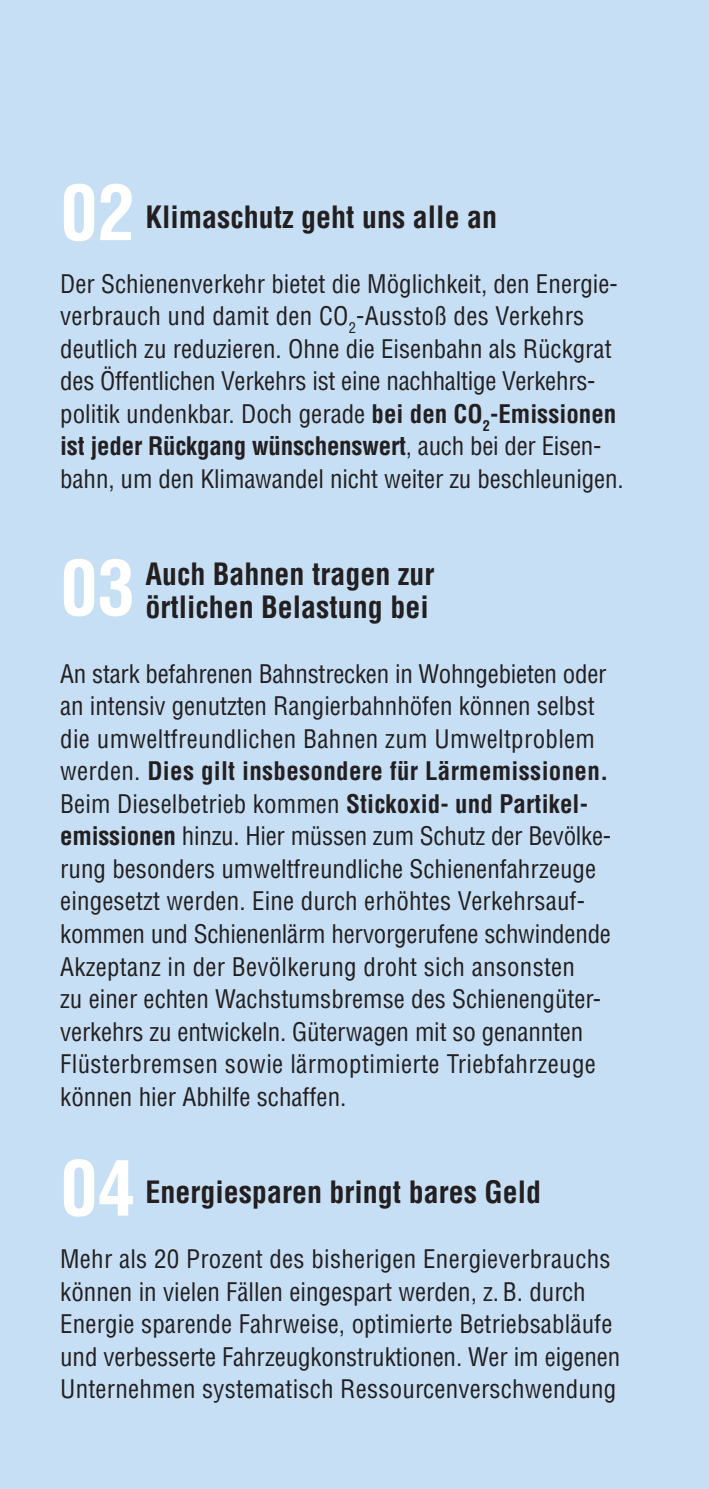
<style>
.page{position:relative;width:709px;height:1489px;background:#fff}
.page>*{position:absolute;margin:0;border:0;box-sizing:border-box;transform-origin:0 0}
.t1{font:700 condensed 75px "Helvetica";color:#fff}
.t2{font:700 condensed 30px/32.5px "Helvetica";color:#231f20}
.t3{font:condensed 25px/32.5px "Helvetica";color:#231f20}
.s1{font-weight:700}
</style>
<div class="page">
<div style="left:0;top:0;width:709px;height:1488px;background:#c7dff4"></div>
<h1 class="t1" style="left:60px;top:184px;width:76px">02</h1>
<p class="t2" style="left:145px;top:203px;width:353px">Klimaschutz geht uns alle an</p>
<p class="t3" style="left:60px;top:269px;width:565px">Der Schienenverkehr bietet die Möglichkeit, den Energie&shy;verbrauch und damit den CO<sub>2</sub>-Ausstoß des Verkehrs deutlich zu reduzieren. Ohne die Eisenbahn als Rückgrat des Öffentlichen Verkehrs ist eine nachhaltige Verkehrs&shy;politik undenkbar. Doch gerade <span class="s1">bei den CO</span><sub>2</sub><span class="s1">-Emissionen ist jeder Rückgang wünschenswert</span>, auch bei der Eisen&shy;bahn, um den Klimawandel nicht weiter zu beschleunigen.</p>
<h1 class="t1" style="left:60px;top:559px;width:76px">03</h1>
<p class="t2" style="left:145px;top:560px;width:291px">Auch Bahnen tragen zur örtlichen Belastung bei</p>
<p class="t3" style="left:60px;top:659px;width:552px">An stark befahrenen Bahnstrecken in Wohngebieten oder an intensiv genutzten Rangierbahnhöfen können selbst die umweltfreundlichen Bahnen zum Umweltproblem werden. <span class="s1">Dies gilt insbesondere für Lärmemissionen.<br></span>Beim Dieselbetrieb kommen <span class="s1">Stickoxid- und Partikel&shy;emissionen</span> hinzu. Hier müssen zum Schutz der Bevölke&shy;rung besonders umweltfreundliche Schienenfahrzeuge eingesetzt werden. Eine durch erhöhtes Verkehrsauf&shy;kommen und Schienenlärm hervorgerufene schwindende Akzeptanz in der Bevölkerung droht sich ansonsten<br>zu einer echten Wachstumsbremse des Schienengüter&shy;verkehrs zu entwickeln. Güterwagen mit so genannten Flüsterbremsen sowie lärmoptimierte Triebfahrzeuge können hier Abhilfe schaffen.</p>
<h1 class="t1" style="left:60px;top:1159px;width:76px">04</h1>
<p class="t2" style="left:145px;top:1178px;width:397px">Energiesparen bringt bares Geld</p>
<p class="t3" style="left:60px;top:1244px;width:561px">Mehr als 20 Prozent des bisherigen Energieverbrauchs können in vielen Fällen eingespart werden, z. B. durch Energie sparende Fahrweise, optimierte Betriebsabläufe und verbesserte Fahrzeugkonstruktionen. Wer im eigenen Unternehmen systematisch Ressourcenverschwendung</p>
</div>
